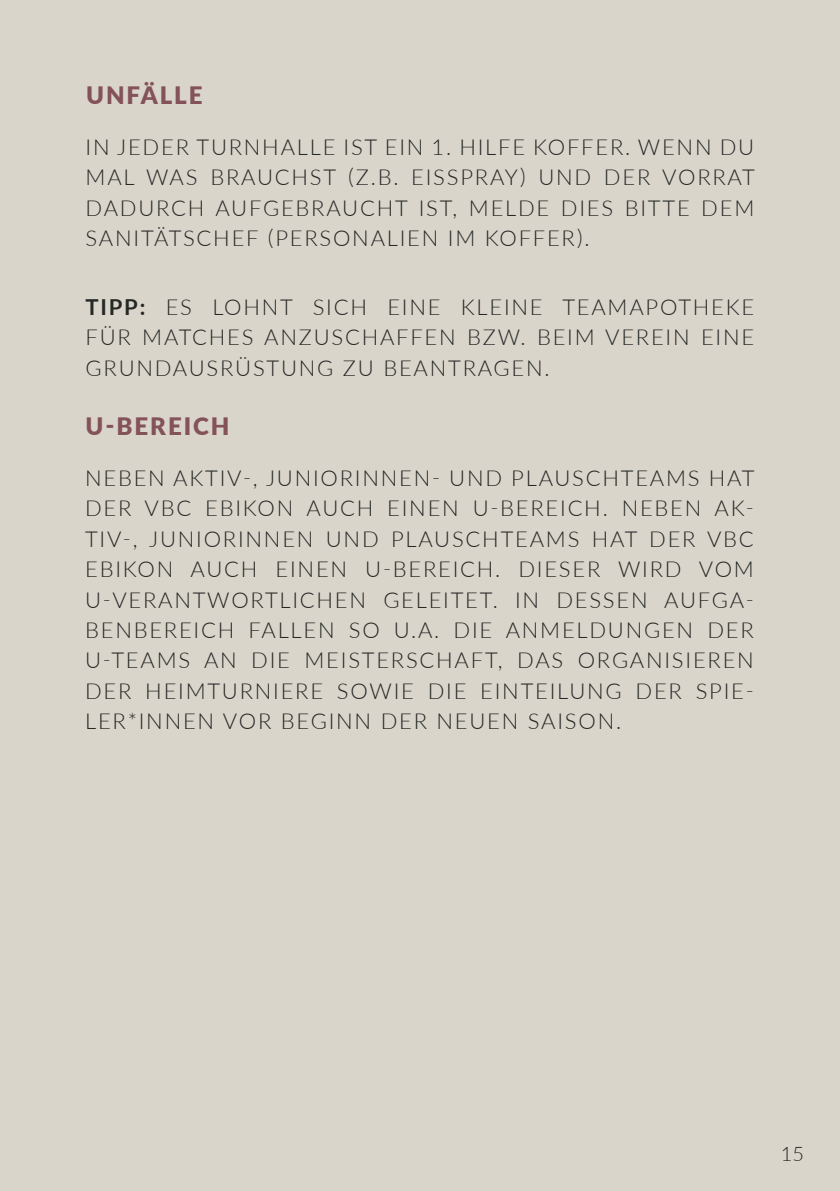
<style>
.page{position:relative;width:840px;height:1191px;background:#fff}
.page>*{position:absolute;margin:0;border:0;box-sizing:border-box;transform-origin:0 0}
.Unterüberschrift___z{font:900 24px "Lato";letter-spacing:.08em;color:#845259}
.Unterüberschrift___z-2{font:300 22px/30.4px "Lato";letter-spacing:.08em;color:#262825;text-align:justify}
.t1{font:300 20px "Lato";color:#262825}
.s1{font-weight:700}
</style>
<div class="page">
<div style="left:0;top:0;width:839px;height:1191px;background:#d9d5cb"></div>
<p class="Unterüberschrift___z" style="left:86px;top:78px;width:118px">UNFÄLLE</p>
<p class="Unterüberschrift___z-2" style="left:86px;top:131px;width:670px">IN JEDER TURNHALLE IST EIN 1. HILFE KOFFER. WENN DU MAL WAS BRAUCHST (Z.B. EISSPRAY) UND DER VORRAT DADURCH AUFGEBRAUCHT IST, MELDE DIES BITTE DEM SANITÄTSCHEF (PERSONALIEN IM KOFFER).</p>
<p class="Unterüberschrift___z-2" style="left:86px;top:291px;width:669px"><span class="s1">TIPP:</span> ES LOHNT SICH EINE KLEINE TEAMAPOTHEKE FÜR MATCHES ANZUSCHAFFEN BZW. BEIM VEREIN EINE GRUNDAUSRÜSTUNG ZU BEANTRAGEN.</p>
<p class="Unterüberschrift___z" style="left:86px;top:408px;width:145px">U-BEREICH</p>
<p class="Unterüberschrift___z-2" style="left:85px;top:462px;width:670px">NEBEN AKTIV-, JUNIORINNEN- UND PLAUSCHTEAMS HAT DER VBC EBIKON AUCH EINEN U-BEREICH. NEBEN AK-TIV-, JUNIORINNEN UND PLAUSCHTEAMS HAT DER VBC EBIKON AUCH EINEN U-BEREICH. DIESER WIRD VOM U-VERANTWORTLICHEN GELEITET. IN DESSEN AUFGA-BENBEREICH FALLEN SO U.A. DIE ANMELDUNGEN DER U-TEAMS AN DIE MEISTERSCHAFT, DAS ORGANISIEREN DER HEIMTURNIERE SOWIE DIE EINTEILUNG DER SPIE-LER*INNEN VOR BEGINN DER NEUEN SAISON.</p>
<p class="t1" style="left:780px;top:1139px;width:25px">15</p>
</div>
